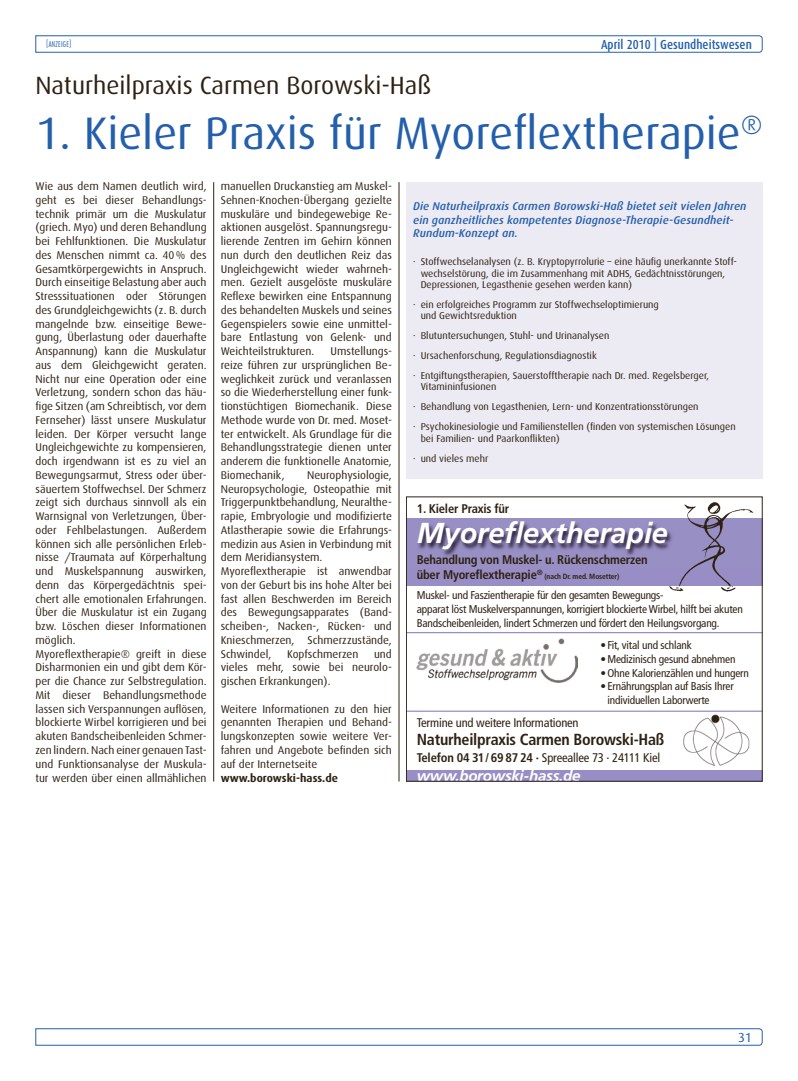
<style>
.page{position:relative;width:798px;height:1081px;background:#fff}
.page>*{position:absolute;margin:0;border:0;box-sizing:border-box;transform-origin:0 0}
.t1{font:45.62px "Dax";color:#245fac}
.t2{font:italic 700 28.88px "Frutiger";letter-spacing:-.005em;color:#fff}
.t3{font:25px "Dax";color:#2e2113}
.t4{font:700 condensed 16px "Frutiger";letter-spacing:-.015em;color:#2e2113}
.t5{font:italic 700 15.12px "Frutiger";letter-spacing:-.015em;color:#fff}
.t6{font:500 13.12px "Dax Condensed";color:#245fac}
.t7{font:13.12px "Dax";color:#245fac}
.t8{font:700 condensed 12.62px/15.1px "Frutiger";letter-spacing:-.015em;color:#2e2113}
.t9{font:condensed 12.62px "Frutiger";letter-spacing:-.015em;color:#2e2113}
.t10{font:11.25px/13.8px "Dax";color:#2e2113;text-align:justify}
.t11{font:condensed 11.25px/13.6px "Frutiger";letter-spacing:-.015em;color:#2e2113}
.t12{font:italic 500 11.25px/13.8px "Dax";letter-spacing:.01em;color:#245fac}
.t13{font:700 11.25px "Dax";color:#2e2113}
.t14{font:10px/20px "Dax";color:#2e2113}
.t15{font:300 condensed 8.75px "Futura T";letter-spacing:.03em;color:#245fac}
.t16{font:700 condensed 7.5px "Frutiger";letter-spacing:-.015em;color:#2e2113}
.s1{font-weight:700}
</style>
<div class="page">
<svg style="left:35px;top:35px;width:727px;height:18px"></svg>
<svg style="left:35px;top:1028px;width:727px;height:18px"></svg>
<img style="left:683px;top:714px;width:67px;height:52px">
<div style="left:406px;top:518px;width:356px;height:68px;background:#988ec5"></div>
<div style="left:406px;top:770px;width:356px;height:11px;background:#988ec5"></div>
<img style="left:418px;top:523px;width:249px;height:33px">
<hr style="left:406px;top:632px;width:356px;height:1px;background:#988ec5">
<hr style="left:406px;top:710px;width:356px;height:2px;background:#988ec5">
<img style="left:416px;top:639px;width:161px;height:43px">
<img style="left:667px;top:502px;width:87px;height:90px">
<hr style="left:213px;top:182px;width:1px;height:599px;background:#2e2113">
<hr style="left:398px;top:182px;width:1px;height:599px;background:#2e2113">
<div style="left:406px;top:182px;width:356px;height:297px;background:#eceaf3"></div>
<p class="t15" style="left:46px;top:39px;width:27px">[ANZEIGE]</p>
<h3 class="t3" style="left:35px;top:71px;width:397px">Naturheilpraxis Carmen Borowski-Haß</h3>
<p class="t6" style="left:600px;top:37px;width:152px">April 2010 | Gesundheitswesen</p>
<h1 class="t1" style="left:35px;top:108px;width:728px">1. Kieler Praxis für Myoreflextherapie<sup>®</sup></h1>
<p class="t10" style="left:35px;top:179px;width:172px;text-align:left">Wie aus dem Namen deutlich wird, geht es bei dieser Behandlungs&shy;technik primär um die Muskulatur (griech. Myo) und deren Behandlung bei Fehlfunktionen. Die Muskulatur des Menschen nimmt ca. 40% des Gesamtkörpergewichts in Anspruch.<br>Durch einseitige Belastung aber auch Stresssituationen oder Störungen des Grundgleichgewichts (z. B. durch mangelnde bzw. einseitige Bewe&shy;gung, Überlastung oder dauerhafte Anspannung) kann die Muskulatur aus dem Gleichgewicht geraten.<br>Nicht nur eine Operation oder eine Verletzung, sondern schon das häu&shy;fige Sitzen (am Schreibtisch, vor dem Fernseher) lässt unsere Muskulatur leiden. Der Körper versucht lange Ungleichgewichte zu kompensieren, doch irgendwann ist es zu viel an Bewegungsarmut, Stress oder über&shy;säuertem Stoffwechsel. Der Schmerz zeigt sich durchaus sinnvoll als ein Warnsignal von Verletzungen, Über&shy;oder Fehlbelastungen. Außerdem können sich alle persönlichen Erleb&shy;nisse /Traumata auf Körperhaltung und Muskelspannung auswirken, denn das Körpergedächtnis spei&shy;chert alle emotionalen Erfahrungen.<br>Über die Muskulatur ist ein Zugang bzw. Löschen dieser Informationen möglich.<br>Myoreflextherapie® greift in diese Disharmonien ein und gibt dem Kör&shy;per die Chance zur Selbstregulation.<br>Mit dieser Behandlungsmethode lassen sich Verspannungen auflösen, blockierte Wirbel korrigieren und bei akuten Bandscheibenleiden Schmer&shy;zen lindern. Nach einer genauen Tast&shy;und Funktionsanalyse der Muskula&shy;tur werden über einen allmählichen</p>
<p class="t10" style="left:221px;top:179px;width:172px">manuellen Druckanstieg am Muskel-Sehnen-Knochen-Übergang gezielte muskuläre und bindegewebige Re&shy;aktionen ausgelöst. Spannungsregu&shy;lierende Zentren im Gehirn können nun durch den deutlichen Reiz das Ungleichgewicht wieder wahrneh&shy;men. Gezielt ausgelöste muskuläre Reflexe bewirken eine Entspannung des behandelten Muskels und seines Gegenspielers sowie eine unmittel&shy;bare Entlastung von Gelenk- und Weichteilstrukturen.</p>
<p class="t10" style="left:221px;top:344px;width:172px;text-indent:110px">Umstellungs&shy;reize führen zur ursprünglichen Be&shy;weglichkeit zurück und veranlassen so die Wiederherstellung einer funk&shy;tionstüchtigen Biomechanik. Diese Methode wurde von Dr. med. Moset&shy;ter entwickelt. Als Grundlage für die Behandlungsstrategie dienen unter anderem die funktionelle Anatomie, Biomechanik,</p>
<p class="t10" style="left:221px;top:468px;width:172px;text-align:left;text-indent:86px">Neurophysiologie,<br>Neuropsychologie, Osteopathie mit<br>Triggerpunktbehandlung, Neuralthe&shy;rapie, Embryologie und modifizierte<br>Atlastherapie sowie die Erfahrungs&shy;medizin aus Asien in Verbindung mit dem Meridiansystem.<br>Myoreflextherapie ist anwendbar von der Geburt bis ins hohe Alter bei fast allen Beschwerden im Bereich des Bewegungsapparates (Band&shy;scheiben-, Nacken-, Rücken- und<br>Knieschmerzen, Schmerzzustände,<br>Schwindel,</p>
<p class="t10" style="left:287px;top:647px;width:73px">Kopfschmerzen</p>
<p class="t10" style="left:221px;top:647px;width:172px;text-indent:153px">und vieles mehr, sowie bei neurolo&shy;gischen Erkrankungen).</p>
<p class="t10" style="left:221px;top:702px;width:172px">Weitere Informationen zu den hier genannten Therapien und Behand&shy;lungskonzepten sowie weitere Ver&shy;fahren und Angebote befinden sich auf der Internetseite</p>
<p class="t13" style="left:221px;top:771px;width:119px">www.borowski-hass.de</p>
<p class="t12" style="left:413px;top:199px;width:335px">Die Naturheilpraxis Carmen Borowski-Haß bietet seit vielen Jahren ein ganzheitliches kompetentes Diagnose-Therapie-Gesundheit-<br>Rundum-Konzept an.</p>
<p class="t14" style="left:420px;top:256px;width:317px;line-height:11.2px;text-indent:-7px">· Stoffwechselanalysen (z. B. Kryptopyrrolurie – eine häufig unerkannte Stoff&shy;wechselstörung, die im Zusammenhang mit ADHS, Gedächtnisstörungen,<br>Depressionen, Legasthenie gesehen werden kann)</p>
<p class="t14" style="left:420px;top:299px;width:239px;line-height:11.2px;text-indent:-7px">· ein erfolgreiches Programm zur Stoffwechseloptimierung und Gewichtsreduktion</p>
<p class="t14" style="left:413px;top:326px;width:297px">· Blutuntersuchungen, Stuhl- und Urinanalysen<br>· Ursachenforschung, Regulationsdiagnostik<br>· Entgiftungstherapien, Sauerstofftherapie nach Dr. med. Regelsberger,</p>
<p class="t14" style="left:413px;top:377px;width:324px;text-indent:8px">Vitamininfusionen<br>· Behandlung von Legasthenien, Lern- und Konzentrationsstörungen<br>· Psychokinesiologie und Familienstellen (finden von systemischen Lösungen</p>
<p class="t14" style="left:413px;top:428px;width:148px;text-indent:8px">bei Familien- und Paarkonflikten) · und vieles mehr</p>
<p class="t8" style="left:416px;top:501px;width:94px">1. Kieler Praxis für</p>
<h2 class="t2" style="left:416px;top:516px;width:252px">Myoreflextherapie</h2>
<p class="t8" style="left:416px;top:552px;width:232px">Behandlung von Muskel- u. Rückenschmerzen über Myoreflextherapie<sup>®</sup></p>
<p class="t16" style="left:544px;top:572px;width:76px">(nach Dr. med. Mosetter)</p>
<p class="t11" style="left:416px;top:589px;width:327px">Muskel- und Faszientherapie für den gesamten Bewegungs-<br>apparat löst Muskelverspannungen, korrigiert blockierte Wirbel, hilft bei akuten<br>Bandscheibenleiden, lindert Schmerzen und fördert den Heilungsvorgang.</p>
<p class="t11" style="left:600px;top:639px;width:93px">• Fit, vital und schlank</p>
<p class="t11" style="left:600px;top:652px;width:137px">• Medizinisch gesund abnehmen</p>
<p class="t11" style="left:600px;top:666px;width:150px">• Ohne Kalorienzählen und hungern</p>
<p class="t11" style="left:607px;top:679px;width:128px;text-indent:-7px">• Ernährungsplan auf Basis Ihrer individuellen Laborwerte</p>
<p class="t9" style="left:416px;top:715px;width:163px">Termine und weitere Informationen</p>
<h3 class="t4" style="left:416px;top:730px;width:249px">Naturheilpraxis Carmen Borowski-Haß</h3>
<p class="t9" style="left:416px;top:751px;width:245px"><span class="s1">Telefon 04 31/ 69 87 24 ·</span> Spreeallee 73 · 24111 Kiel</p>
<h3 class="t5" style="left:416px;top:766px;width:165px">www.borowski-hass.de</h3>
<p class="t7" style="left:737px;top:1029px;width:15px">31</p>
</div>
